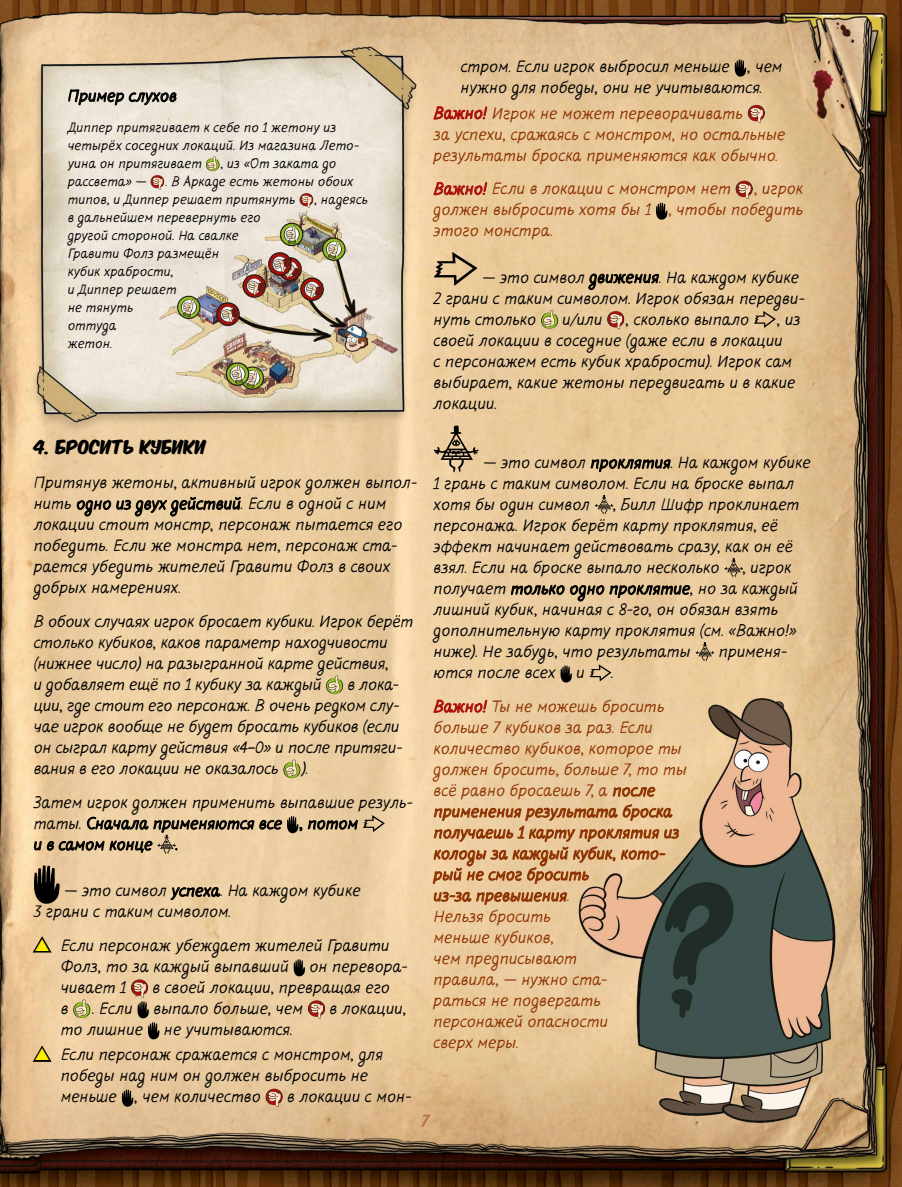
<style>
.page{position:relative;width:902px;height:1187px;background:#fff}
.page>*{position:absolute;margin:0;border:0;box-sizing:border-box;transform-origin:0 0}
.t1{font:16.5px/21px "Flow";letter-spacing:.025em;color:#000}
.t2{font:16.5px/21px "Flow";letter-spacing:.02em;color:#8d3201}
.t3{font:16.5px "Komika Title Axis RUS LAT";letter-spacing:.005em;color:#000}
.t4{font:13.5px/18px "Flow";letter-spacing:.035em;color:#000}
.s1{color:#8a0f0c}
.s2{color:#000}
</style>
<div class="page">
<img style="left:0;top:0;width:901px;height:1186px">
<img style="left:23px;top:36px;width:394px;height:396px">
<svg style="left:421px;top:1114px;width:9px;height:12px"></svg>
<svg style="left:68px;top:80px;width:109px;height:26px;background:#bdb7ab"></svg>
<svg style="left:205px;top:156px;width:15px;height:16px"></svg>
<svg style="left:150px;top:175px;width:15px;height:15px"></svg>
<svg style="left:299px;top:193px;width:14px;height:15px"></svg>
<svg style="left:77px;top:500px;width:34px;height:17px"></svg>
<svg style="left:117px;top:487px;width:124px;height:30px;background:#bfa782"></svg>
<svg style="left:325px;top:675px;width:19px;height:20px"></svg>
<svg style="left:283px;top:759px;width:18px;height:20px"></svg>
<svg style="left:260px;top:816px;width:42px;height:17px"></svg>
<svg style="left:308px;top:815px;width:77px;height:17px"></svg>
<svg style="left:34px;top:816px;width:220px;height:38px;background:#c2aa85"></svg>
<svg style="left:34px;top:865px;width:26px;height:38px"></svg>
<svg style="left:171px;top:884px;width:49px;height:16px"></svg>
<svg style="left:293px;top:959px;width:12px;height:17px"></svg>
<svg style="left:73px;top:999px;width:18px;height:20px"></svg>
<svg style="left:307px;top:999px;width:18px;height:19px"></svg>
<svg style="left:130px;top:978px;width:29px;height:61px;background:#bfa17f"></svg>
<svg style="left:122px;top:1089px;width:11px;height:17px"></svg>
<svg style="left:265px;top:1088px;width:18px;height:18px"></svg>
<svg style="left:734px;top:59px;width:12px;height:18px"></svg>
<svg style="left:433px;top:106px;width:54px;height:14px"></svg>
<svg style="left:747px;top:104px;width:18px;height:19px"></svg>
<svg style="left:433px;top:182px;width:54px;height:13px"></svg>
<svg style="left:735px;top:180px;width:18px;height:19px"></svg>
<svg style="left:656px;top:202px;width:11px;height:18px"></svg>
<svg style="left:433px;top:252px;width:44px;height:34px"></svg>
<svg style="left:588px;top:273px;width:71px;height:17px"></svg>
<svg style="left:540px;top:310px;width:19px;height:20px"></svg>
<svg style="left:606px;top:310px;width:18px;height:19px"></svg>
<svg style="left:753px;top:311px;width:22px;height:17px"></svg>
<svg style="left:434px;top:425px;width:44px;height:48px;background:#b9a17d"></svg>
<svg style="left:591px;top:455px;width:79px;height:16px"></svg>
<svg style="left:594px;top:495px;width:19px;height:19px"></svg>
<svg style="left:724px;top:558px;width:19px;height:19px"></svg>
<svg style="left:511px;top:583px;width:53px;height:12px"></svg>
<svg style="left:570px;top:581px;width:120px;height:21px;background:#ae9775"></svg>
<svg style="left:695px;top:642px;width:19px;height:19px"></svg>
<svg style="left:560px;top:665px;width:12px;height:17px"></svg>
<svg style="left:589px;top:664px;width:22px;height:17px"></svg>
<svg style="left:433px;top:699px;width:54px;height:14px"></svg>
<svg style="left:433px;top:804px;width:145px;height:103px;background:#d5a77a"></svg>
<img style="left:578px;top:699px;width:257px;height:423px">
<svg style="left:30px;top:933px;width:23px;height:22px"></svg>
<svg style="left:30px;top:1042px;width:23px;height:22px"></svg>
<p class="t1" style="left:68px;top:87px;width:110px">Пример слухов</p>
<p class="t4" style="left:68px;top:120px;width:292px">Диппер притягивает к себе по 1 жетону из четырёх соседних локаций. Из магазина Лето&shy;уина он притягивает</p>
<p class="t4" style="left:221px;top:156px;width:117px">, из «От заката до</p>
<p class="t4" style="left:68px;top:174px;width:287px;text-indent:98px">. В Аркаде есть жетоны обоих типов, и Диппер решает притянуть</p>
<p class="t4" style="left:68px;top:174px;width:80px">рассвета» —</p>
<p class="t4" style="left:315px;top:192px;width:55px">, надеясь</p>
<p class="t4" style="left:68px;top:210px;width:194px">в дальнейшем перевернуть его другой стороной. На свалке<br>Гравити Фолз размещён<br>кубик храбрости,<br>и Диппер решает<br>не тянуть<br>оттуда<br>жетон.</p>
<p class="t3" style="left:34px;top:439px;width:174px">4. Бросить кубики</p>
<p class="t1" style="left:34px;top:473px;width:384px">Притянув жетоны, активный игрок должен выпол&shy;нить одно из двух действий. Если в одной с ним локации стоит монстр, персонаж пытается его победить. Если же монстра нет, персонаж ста&shy;рается убедить жителей Гравити Фолз в своих добрых намерениях.</p>
<p class="t1" style="left:34px;top:612px;width:381px">В обоих случаях игрок бросает кубики. Игрок берёт столько кубиков, каков параметр находчивости (нижнее число) на разыгранной карте действия,<br>и добавляет ещё по 1 кубику за каждый</p>
<p class="t1" style="left:34px;top:675px;width:370px;text-indent:313px">в лока&shy;ции, где стоит его персонаж. В очень редком слу&shy;чае игрок вообще не будет бросать кубиков (если он сыграл карту действия «4–0» и после притяги&shy;вания в его локации не оказалось</p>
<p class="t1" style="left:34px;top:753px;width:380px;line-height:33.8px;text-indent:268px">).<br>Затем игрок должен применить выпавшие резуль-</p>
<p class="t1" style="left:34px;top:814px;width:325px">таты. Сначала применяются все , потом и в самом конце</p>
<p class="t1" style="left:176px;top:835px;width:4px">.</p>
<p class="t1" style="left:34px;top:881px;width:328px;text-indent:30px">— это символ успеха. На каждом кубике<br>3 грани с таким символом.</p>
<p class="t1" style="left:61px;top:936px;width:330px">Если персонаж убеждает жителей Гравити<br>Фолз, то за каждый выпавший</p>
<p class="t1" style="left:310px;top:957px;width:99px">он перевора-</p>
<p class="t1" style="left:61px;top:978px;width:66px">чивает 1</p>
<p class="t1" style="left:153px;top:978px;width:238px">в своей локации, превращая его</p>
<p class="t1" style="left:61px;top:999px;width:9px">в</p>
<p class="t1" style="left:92px;top:999px;width:42px">. Если</p>
<p class="t1" style="left:154px;top:999px;width:151px">выпало больше, чем</p>
<p class="t1" style="left:330px;top:999px;width:78px">в локации,</p>
<p class="t1" style="left:61px;top:1020px;width:83px">то лишние</p>
<p class="t1" style="left:61px;top:1018px;width:323px;line-height:25.2px;text-indent:103px">не учитываются.<br>Если персонаж сражается с монстром, для</p>
<p class="t1" style="left:61px;top:1066px;width:308px">победы над ним он должен выбросить не меньше , чем количество</p>
<p class="t1" style="left:287px;top:1087px;width:125px">в локации с мон-</p>
<p class="t1" style="left:461px;top:58px;width:323px">стром. Если игрок выбросил меньше , чем нужно для победы, они не учитываются.</p>
<p class="t2" style="left:434px;top:104px;width:353px"><span class="s1">Важно!</span> Игрок не может переворачивать<br>за успехи, сражаясь с монстром, но остальные результаты броска применяются как обычно.</p>
<p class="t2" style="left:434px;top:180px;width:298px"><span class="s1">Важно!</span> Если в локации с монстром нет</p>
<p class="t2" style="left:434px;top:180px;width:371px;text-align:justify;text-indent:321px">, игрок должен выбросить хотя бы 1 , чтобы победить этого монстра.</p>
<p class="t1" style="left:434px;top:268px;width:372px;text-indent:48px">— это символ движения. На каждом кубике<br>2 грани с таким символом. Игрок обязан передви&shy;нуть столько</p>
<p class="t1" style="left:563px;top:310px;width:41px">и/или</p>
<p class="t1" style="left:626px;top:310px;width:124px">, сколько выпало</p>
<p class="t1" style="left:434px;top:310px;width:368px;text-indent:343px">, из своей локации в соседние (даже если в локации<br>с персонажем есть кубик храбрости). Игрок сам выбирает, какие жетоны передвигать и в какие локации.</p>
<p class="t1" style="left:434px;top:453px;width:378px;text-indent:50px">— это символ проклятия. На каждом кубике<br>1 грань с таким символом. Если на броске выпал хотя бы один символ</p>
<p class="t1" style="left:434px;top:495px;width:367px;text-indent:179px">, Билл Шифр проклинает персонажа. Игрок берёт карту проклятия, её эффект начинает действовать сразу, как он её взял. Если на броске выпало несколько</p>
<p class="t1" style="left:434px;top:558px;width:365px;text-indent:309px">, игрок получает только одно проклятие, но за каждый лишний кубик, начиная с 8-го, он обязан взять дополнительную карту проклятия (см. «Важно!» ниже). Не забудь, что результаты</p>
<p class="t1" style="left:719px;top:642px;width:70px">применя-</p>
<p class="t1" style="left:434px;top:663px;width:123px">ются после всех</p>
<p class="t1" style="left:576px;top:663px;width:9px">и</p>
<p class="t2" style="left:434px;top:657px;width:232px;line-height:33.8px;text-indent:177px"><span class="s2">.<br></span><span class="s1">Важно!</span> Ты не можешь бросить</p>
<p class="t2" style="left:434px;top:718px;width:254px">больше 7 кубиков за раз. Если количество кубиков, которое ты должен бросить, больше 7, то ты всё равно бросаешь 7, а после применения результата броска получаешь 1 карту проклятия из колоды за каждый кубик, кото&shy;рый не смог бросить<br>из-за превышения.<br>Нельзя бросить<br>меньше кубиков,<br>чем предписывают<br>правила, — нужно ста-<br>раться не подвергать персонажей опасности<br>сверх меры.</p>
</div>
